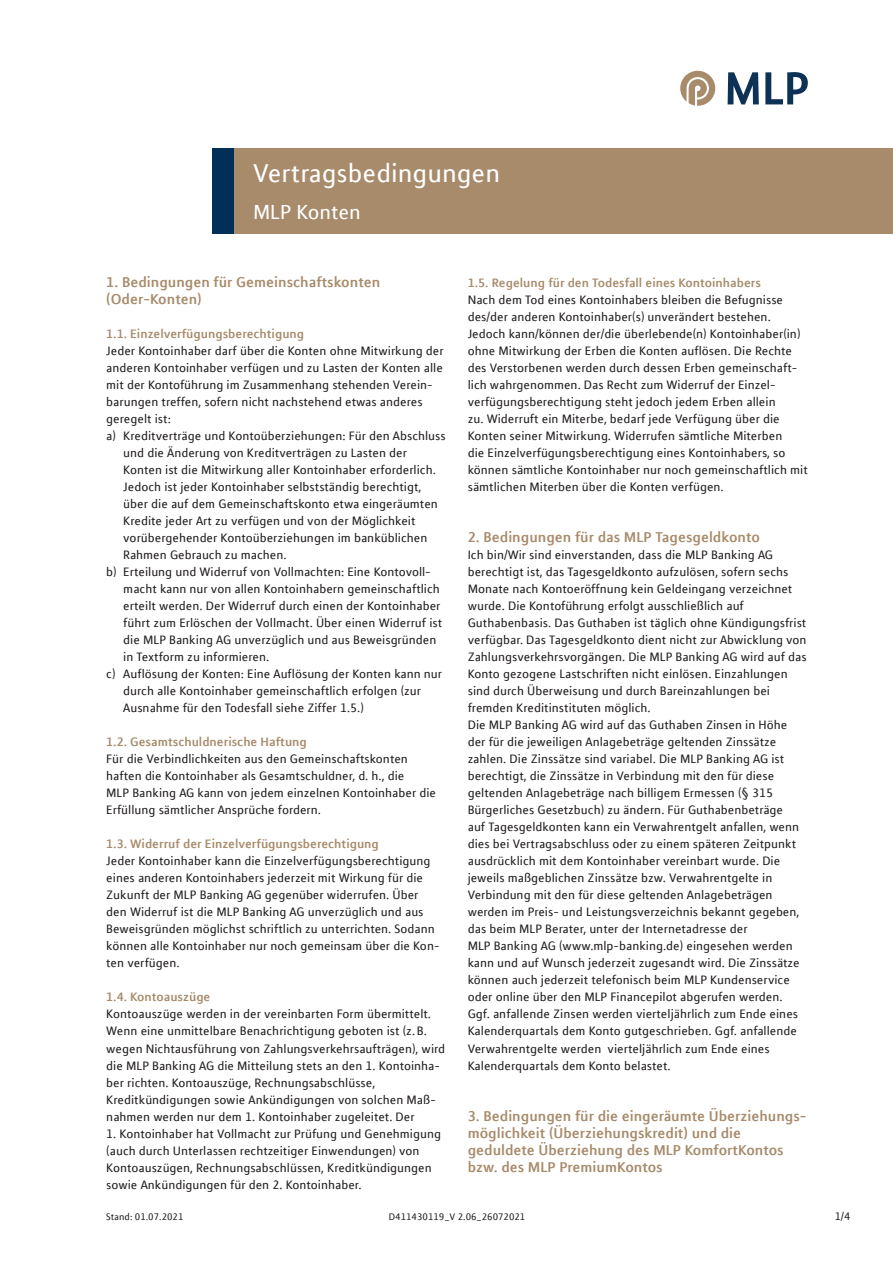
<style>
.page{position:relative;width:893px;height:1263px;background:#fff}
.page>*{position:absolute;margin:0;border:0;box-sizing:border-box;transform-origin:0 0}
.Impulsbalken_Headlin{font:28.5px "MLP Office";color:#fff}
.Impulsbalken_Headlin-2{font:22.5px "MLP Office";color:#fff}
.t1{font:700 15.75px/17px "MLP Office";color:#a78b6b}
.Bedingungstext_Antra{font:13.5px/17px "MLP Office";color:#231f20}
.Bedingungen_9pt_regu{font:13.5px/17px "MLP Office";color:#231f20}
.t2{font:700 13.5px "MLP Office";color:#a78b6b}
.t3{font:12px "MLP Office";color:#231f20}
.t4{font:10.5px "MLP Office";color:#231f20}
</style>
<div class="page">
<svg style="left:765px;top:72px;width:43px;height:32px"></svg>
<svg style="left:728px;top:72px;width:31px;height:32px"></svg>
<svg style="left:680px;top:71px;width:35px;height:35px"></svg>
<div style="left:234px;top:149px;width:659px;height:85px;background:#a78b6b"></div>
<div style="left:213px;top:149px;width:21px;height:85px;background:#003058"></div>
<p class="Impulsbalken_Headlin" style="left:253px;top:157px;width:249px">Vertragsbedingungen</p>
<p class="Impulsbalken_Headlin-2" style="left:253px;top:199px;width:109px">MLP Konten</p>
<p class="t1" style="left:106px;top:273px;width:275px">1. Bedingungen für Gemeinschaftskonten (Oder-Konten)</p>
<p class="t2" style="left:106px;top:326px;width:199px">1.1. Einzelverfügungsberechtigung</p>
<p class="Bedingungstext_Antra" style="left:106px;top:342px;width:339px">Jeder Kontoinhaber darf über die Konten ohne Mitwirkung der anderen Kontoinhaber verfügen und zu Lasten der Konten alle mit der Kontoführung im Zusammenhang stehenden Verein&shy;barungen treffen, sofern nicht nachstehend etwas anderes geregelt ist:</p>
<p class="Bedingungen_9pt_regu" style="left:123px;top:427px;width:324px;text-indent:-17px">a) Kreditverträge und Kontoüberziehungen: Für den Abschluss und die Änderung von Kreditverträgen zu Lasten der Konten ist die Mitwirkung aller Kontoinhaber erforderlich.<br>Jedoch ist jeder Kontoinhaber selbstständig berechtigt, über die auf dem Gemeinschaftskonto etwa eingeräumten Kredite jeder Art zu verfügen und von der Möglichkeit vorübergehender Kontoüberziehungen im banküblichen Rahmen Gebrauch zu machen.</p>
<p class="Bedingungen_9pt_regu" style="left:123px;top:563px;width:320px;text-indent:-17px">b) Erteilung und Widerruf von Vollmachten: Eine Kontovoll&shy;macht kann nur von allen Kontoinhabern gemeinschaftlich erteilt werden. Der Widerruf durch einen der Kontoinhaber führt zum Erlöschen der Vollmacht. Über einen Widerruf ist die MLP Banking AG unverzüglich und aus Beweisgründen in Textform zu informieren.</p>
<p class="Bedingungen_9pt_regu" style="left:123px;top:665px;width:320px;text-indent:-17px">c) Auflösung der Konten: Eine Auflösung der Konten kann nur durch alle Kontoinhaber gemeinschaftlich erfolgen (zur<br>Ausnahme für den Todesfall siehe Ziffer 1.5.)</p>
<p class="t2" style="left:106px;top:734px;width:202px">1.2. Gesamtschuldnerische Haftung</p>
<p class="Bedingungstext_Antra" style="left:106px;top:750px;width:331px">Für die Verbindlichkeiten aus den Gemeinschaftskonten haften die Kontoinhaber als Gesamtschuldner, d. h., die<br>MLP Banking AG kann von jedem einzelnen Kontoinhaber die Erfüllung sämtlicher Ansprüche fordern.</p>
<p class="t2" style="left:106px;top:836px;width:274px">1.3. Widerruf der Einzelverfügungsberechtigung</p>
<p class="Bedingungstext_Antra" style="left:106px;top:852px;width:335px">Jeder Kontoinhaber kann die Einzelverfügungsberechtigung eines anderen Kontoinhabers jederzeit mit Wirkung für die Zukunft der MLP Banking AG gegenüber widerrufen. Über den Widerruf ist die MLP Banking AG unverzüglich und aus Beweisgründen möglichst schriftlich zu unterrichten. Sodann können alle Kontoinhaber nur noch gemeinsam über die Kon&shy;ten verfügen.</p>
<p class="t2" style="left:106px;top:989px;width:106px">1.4. Kontoauszüge</p>
<p class="Bedingungstext_Antra" style="left:106px;top:1006px;width:340px">Kontoauszüge werden in der vereinbarten Form übermittelt.<br>Wenn eine unmittelbare Benachrichtigung geboten ist (z.B. wegen Nichtausführung von Zahlungsverkehrsaufträgen), wird die MLP Banking AG die Mitteilung stets an den 1. Kontoinha&shy;ber richten. Kontoauszüge, Rechnungsabschlüsse, Kreditkündigungen sowie Ankündigungen von solchen Maß&shy;nahmen werden nur dem 1. Kontoinhaber zugeleitet. Der</p>
<p class="Bedingungstext_Antra" style="left:106px;top:1125px;width:336px">1. Kontoinhaber hat Vollmacht zur Prüfung und Genehmigung (auch durch Unterlassen rechtzeitiger Einwendungen) von Kontoauszügen, Rechnungsabschlüssen, Kreditkündigungen sowie Ankündigungen für den 2. Kontoinhaber.</p>
<p class="t2" style="left:468px;top:275px;width:295px">1.5. Regelung für den Todesfall eines Kontoinhabers</p>
<p class="Bedingungstext_Antra" style="left:468px;top:291px;width:342px">Nach dem Tod eines Kontoinhabers bleiben die Befugnisse des/der anderen Kontoinhaber(s) unverändert bestehen.<br>Jedoch kann/können der/die überlebende(n) Kontoinhaber(in) ohne Mitwirkung der Erben die Konten auflösen. Die Rechte des Verstorbenen werden durch dessen Erben gemeinschaft&shy;lich wahrgenommen. Das Recht zum Widerruf der Einzel&shy;verfügungsberechtigung steht jedoch jedem Erben allein<br>zu. Widerruft ein Miterbe, bedarf jede Verfügung über die Konten seiner Mitwirkung. Widerrufen sämtliche Miterben<br>die Einzelverfügungsberechtigung eines Kontoinhabers, so können sämtliche Kontoinhaber nur noch gemeinschaftlich mit sämtlichen Miterben über die Konten verfügen.</p>
<p class="t1" style="left:468px;top:528px;width:294px">2. Bedingungen für das MLP Tagesgeldkonto</p>
<p class="Bedingungstext_Antra" style="left:468px;top:546px;width:340px">Ich bin/Wir sind einverstanden, dass die MLP Banking AG berechtigt ist, das Tagesgeldkonto aufzulösen, sofern sechs Monate nach Kontoeröffnung kein Geldeingang verzeichnet wurde. Die Kontoführung erfolgt ausschließlich auf Guthabenbasis. Das Guthaben ist täglich ohne Kündigungsfrist verfügbar. Das Tagesgeldkonto dient nicht zur Abwicklung von Zahlungsverkehrsvorgängen. Die MLP Banking AG wird auf das Konto gezogene Lastschriften nicht einlösen. Einzahlungen sind durch Überweisung und durch Bareinzahlungen bei fremden Kreditinstituten möglich.</p>
<p class="Bedingungstext_Antra" style="left:468px;top:716px;width:333px">Die MLP Banking AG wird auf das Guthaben Zinsen in Höhe der für die jeweiligen Anlagebeträge geltenden Zinssätze zahlen. Die Zinssätze sind variabel. Die MLP Banking AG ist berechtigt, die Zinssätze in Verbindung mit den für diese geltenden Anlagebeträge nach billigem Ermessen (§ 315<br>Bürgerliches Gesetzbuch) zu ändern. Für Guthabenbeträge auf Tagesgeldkonten kann ein Verwahrentgelt anfallen, wenn dies bei Vertragsabschluss oder zu einem späteren Zeitpunkt ausdrücklich mit dem Kontoinhaber vereinbart wurde. Die jeweils maßgeblichen Zinssätze bzw. Verwahrentgelte in Verbindung mit den für diese geltenden Anlagebeträgen werden im Preis- und Leistungsverzeichnis bekannt gegeben, das beim MLP Berater, unter der Internetadresse der<br>MLP Banking AG (www.mlp-banking.de) eingesehen werden kann und auf Wunsch jederzeit zugesandt wird. Die Zinssätze können auch jederzeit telefonisch beim MLP Kundenservice oder online über den MLP Financepilot abgerufen werden.<br>Ggf. anfallende Zinsen werden vierteljährlich zum Ende eines Kalenderquartals dem Konto gutgeschrieben. Ggf. anfallende Verwahrentgelte werden vierteljährlich zum Ende eines Kalenderquartals dem Konto belastet.</p>
<p class="t1" style="left:468px;top:1107px;width:340px">3. Bedingungen für die eingeräumte Überziehungs&shy;möglichkeit (Überziehungskredit) und die geduldete Überziehung des MLP KomfortKontos bzw. des MLP PremiumKontos</p>
<p class="t4" style="left:106px;top:1211px;width:79px">Stand: 01.07.2021</p>
<p class="t4" style="left:389px;top:1211px;width:138px">D411430119_V 2.06_26072021</p>
<p class="t3" style="left:835px;top:1210px;width:17px">1/4</p>
</div>
